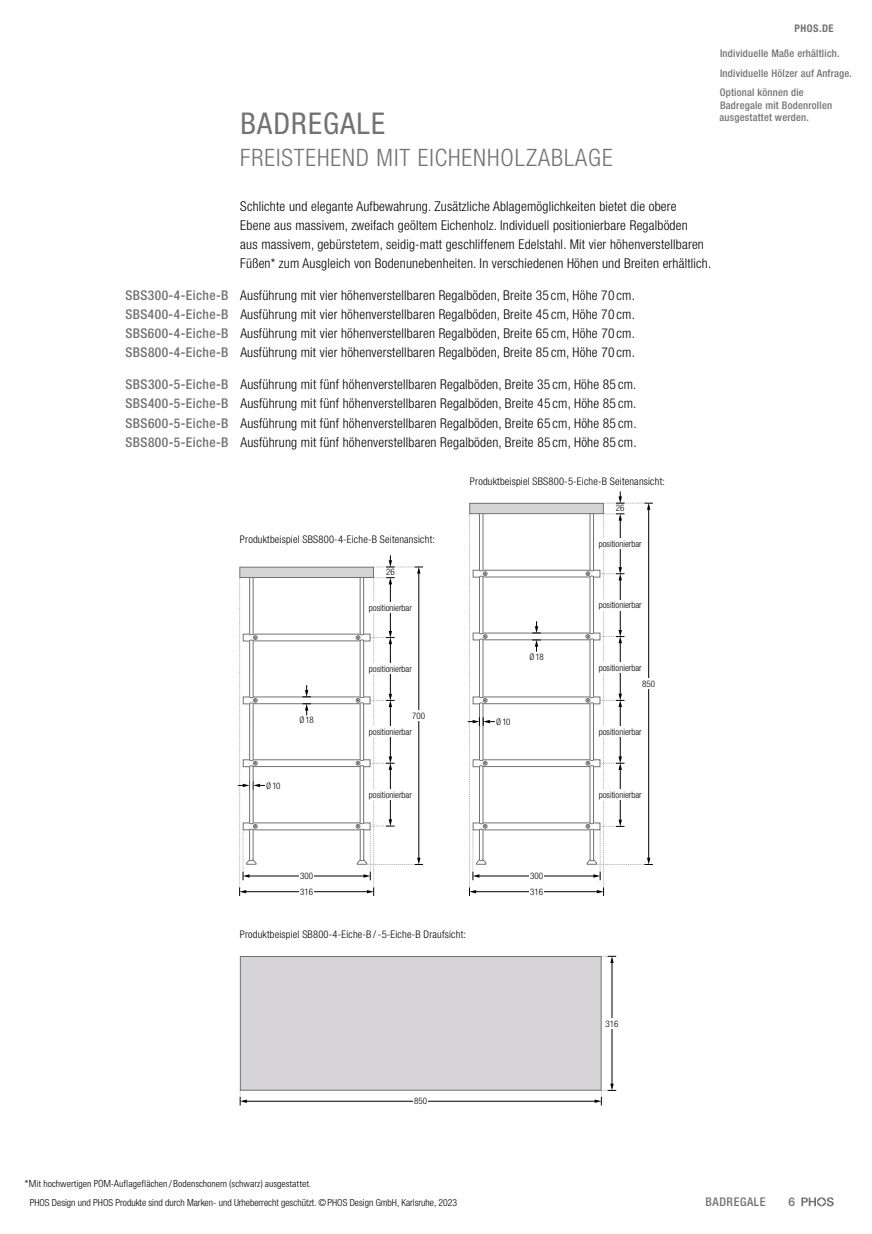
<style>
.page{position:relative;width:872px;height:1234px;background:#fff}
.page>*{position:absolute;margin:0;border:0;box-sizing:border-box;transform-origin:0 0}
.t1{font:condensed 30px "Helvetica Neue LT Std";letter-spacing:.04em;color:#717273}
.t2{font:300 condensed 24px "Helvetica Neue LT Std";letter-spacing:.04em;color:#717273}
.t3{font:300 condensed 13.5px/19.2px "Helvetica Neue LT Std";letter-spacing:.015em;color:#000;text-align:justify}
.t4{font:500 condensed 12px "Helvetica Neue LT Std";letter-spacing:.05em;color:#717273}
.t5{font:500 12px "Helvetica Neue LT Std";color:#717273}
.t6{font:300 condensed 10.5px "Helvetica Neue LT Std";letter-spacing:.02em;color:#000}
.t7{font:500 condensed 10.5px/19.2px "Helvetica Neue LT Std";letter-spacing:.02em;color:#717273}
.t8{font:700 condensed 10.5px "Helvetica Neue LT Std";letter-spacing:.05em;color:#717273}
.t9{font:300 condensed 9.75px "Helvetica Neue LT Std";color:#000}
.t10{font:300 condensed 9.75px "Univers";color:#000}
.t11{font:300 condensed 9px "Helvetica Neue LT Std";color:#000}
.s1{font-weight:500;color:#717273}
</style>
<div class="page">
<svg style="left:238px;top:555px;width:185px;height:340px"></svg>
<div style="left:367px;top:789px;width:47px;height:10px;background:#fff"></div>
<svg style="left:468px;top:491px;width:185px;height:404px"></svg>
<hr style="left:620px;top:766px;width:1px;height:54px;background:#000">
<div style="left:597px;top:789px;width:46px;height:11px;background:#fff"></div>
<div style="left:469px;top:503px;width:135px;height:11px;background:#d6d4d6;border:1px solid #717273"></div>
<hr style="left:246px;top:1100px;width:352px;height:1px;background:#000">
<div style="left:413px;top:1095px;width:15px;height:11px;background:#fff"></div>
<svg style="left:240px;top:1090px;width:7px;height:15px"></svg>
<svg style="left:594px;top:1083px;width:22px;height:22px"></svg>
<hr style="left:611px;top:959px;width:1px;height:125px;background:#000">
<svg style="left:601px;top:955px;width:15px;height:7px"></svg>
<div style="left:240px;top:955px;width:361px;height:135px;background:#d6d4d6;border:1px solid #717273"></div>
<div style="left:604px;top:1017px;width:15px;height:11px;background:#fff"></div>
<svg style="left:801px;top:1197px;width:32px;height:8px"></svg>
<h1 class="t1" style="left:240px;top:106px;width:146px">BADREGALE</h1>
<h2 class="t2" style="left:240px;top:144px;width:374px">FREISTEHEND MIT EICHENHOLZABLAGE</h2>
<p class="t3" style="left:240px;top:196px;width:472px;text-align:left">Schlichte und elegante Aufbewahrung. Zusätzliche Ablagemöglichkeiten bietet die obere<br>Ebene aus massivem, zweifach geöltem Eichenholz. Individuell positionierbare Regalböden<br>aus massivem, gebürstetem, seidig-matt geschliffenem Edelstahl. Mit vier höhenverstellbaren Füßen* zum Ausgleich von Bodenunebenheiten. In verschiedenen Höhen und Breiten erhältlich.</p>
<p class="t3" style="left:125px;top:285px;width:511px"><span class="s1">SBS300-4-Eiche-B</span> Ausführung mit vier höhenverstellbaren Regalböden, Breite 35 cm, Höhe 70 cm.<br><span class="s1">SBS400-4-Eiche-B</span> Ausführung mit vier höhenverstellbaren Regalböden, Breite 45 cm, Höhe 70 cm.<br><span class="s1">SBS600-4-Eiche-B</span> Ausführung mit vier höhenverstellbaren Regalböden, Breite 65 cm, Höhe 70 cm.<br><span class="s1">SBS800-4-Eiche-B</span> Ausführung mit vier höhenverstellbaren Regalböden, Breite 85 cm, Höhe 70 cm.</p>
<p class="t3" style="left:125px;top:375px;width:512px"><span class="s1">SBS300-5-Eiche-B</span> Ausführung mit fünf höhenverstellbaren Regalböden, Breite 35 cm, Höhe 85 cm.<br><span class="s1">SBS400-5-Eiche-B</span> Ausführung mit fünf höhenverstellbaren Regalböden, Breite 45 cm, Höhe 85 cm.<br><span class="s1">SBS600-5-Eiche-B</span> Ausführung mit fünf höhenverstellbaren Regalböden, Breite 65 cm, Höhe 85 cm.<br><span class="s1">SBS800-5-Eiche-B</span> Ausführung mit fünf höhenverstellbaren Regalböden, Breite 85 cm, Höhe 85 cm.</p>
<p class="t6" style="left:470px;top:475px;width:196px">Produktbeispiel SBS800-5-Eiche-B Seitenansicht:</p>
<p class="t6" style="left:240px;top:532px;width:196px">Produktbeispiel SBS800-4-Eiche-B Seitenansicht:</p>
<p class="t11" style="left:386px;top:567px;width:10px">26</p>
<p class="t11" style="left:369px;top:602px;width:44px">positionierbar</p>
<p class="t11" style="left:616px;top:503px;width:10px">26</p>
<p class="t11" style="left:599px;top:538px;width:44px">positionierbar</p>
<p class="t11" style="left:599px;top:600px;width:44px">positionierbar</p>
<p class="t8" style="left:794px;top:22px;width:41px">PHOS.DE</p>
<p class="t7" style="left:720px;top:44px;width:133px">Individuelle Maße erhältlich.<br>Individuelle Hölzer auf Anfrage.<br>Optional können die</p>
<p class="t7" style="left:719px;top:98px;width:114px;line-height:12.8px">Badregale mit Bodenrollen ausgestattet werden.</p>
<p class="t11" style="left:299px;top:715px;width:16px">Ø18</p>
<p class="t11" style="left:369px;top:663px;width:44px">positionierbar</p>
<p class="t11" style="left:412px;top:710px;width:14px">700</p>
<p class="t11" style="left:369px;top:726px;width:44px">positionierbar</p>
<p class="t11" style="left:529px;top:651px;width:16px">Ø18</p>
<p class="t11" style="left:496px;top:716px;width:16px">Ø10</p>
<p class="t11" style="left:599px;top:662px;width:44px">positionierbar</p>
<p class="t11" style="left:642px;top:678px;width:14px">850</p>
<p class="t11" style="left:599px;top:726px;width:44px">positionierbar</p>
<p class="t11" style="left:266px;top:780px;width:16px">Ø10</p>
<p class="t11" style="left:369px;top:789px;width:44px">positionierbar</p>
<p class="t11" style="left:599px;top:789px;width:44px">positionierbar</p>
<p class="t11" style="left:300px;top:870px;width:14px">300</p>
<p class="t11" style="left:300px;top:886px;width:14px">316</p>
<p class="t6" style="left:240px;top:928px;width:228px">Produktbeispiel SB800-4-Eiche-B /-5-Eiche-B Draufsicht:</p>
<p class="t11" style="left:530px;top:870px;width:14px">300</p>
<p class="t11" style="left:530px;top:886px;width:14px">316</p>
<p class="t11" style="left:414px;top:1095px;width:14px">850</p>
<p class="t11" style="left:605px;top:1017px;width:14px">316</p>
<p class="t10" style="left:24px;top:1177px;width:288px">*Mit hochwertigen POM-Auflageflächen / Bodenschonern (schwarz) ausgestattet.</p>
<p class="t9" style="left:30px;top:1196px;width:429px">PHOS Design und PHOS Produkte sind durch Marken- und Urheberrecht geschützt. ©PHOS Design GmbH, Karlsruhe, 2023</p>
<p class="t5" style="left:788px;top:1194px;width:8px">6</p>
<p class="t4" style="left:705px;top:1194px;width:62px">BADREGALE</p>
</div>
